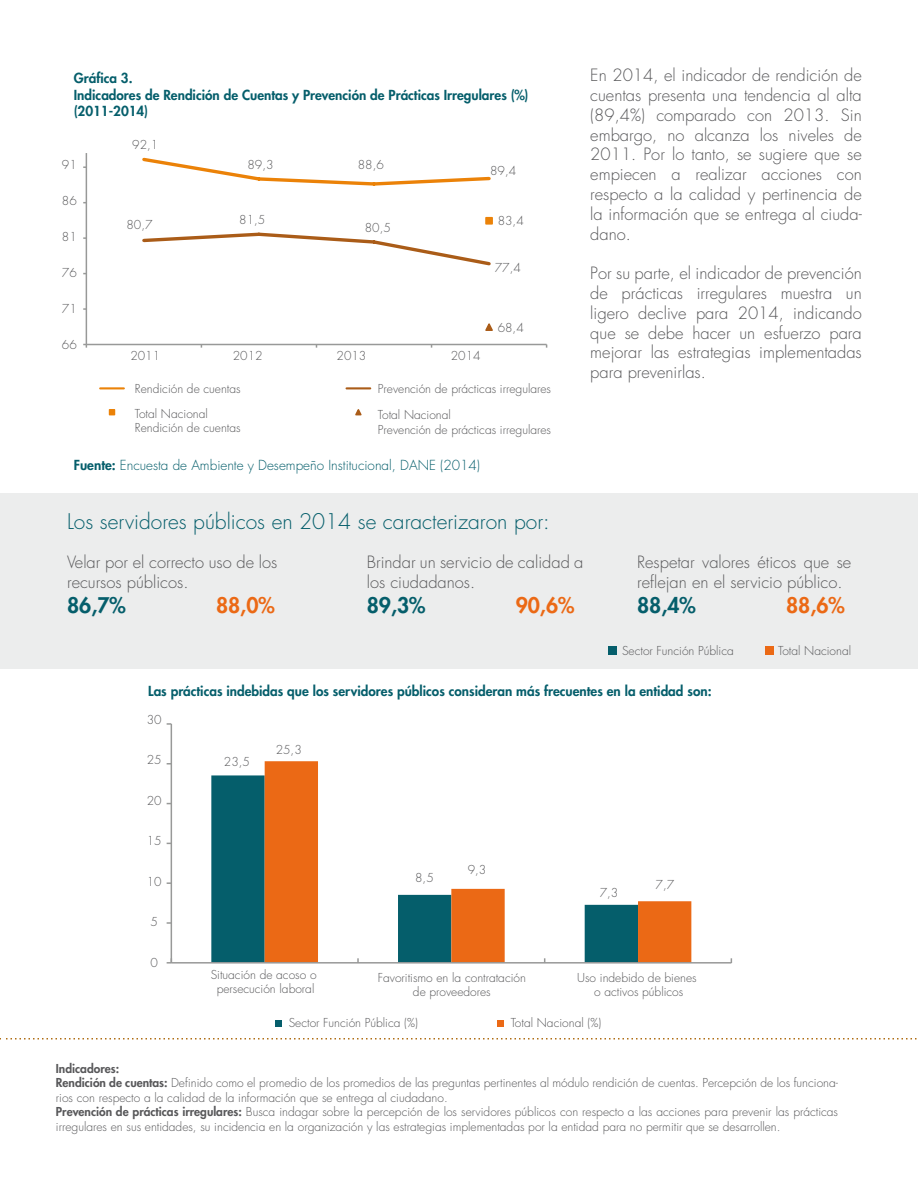
<style>
.page{position:relative;width:918px;height:1188px;background:#fff}
.page>*{position:absolute;margin:0;border:0;box-sizing:border-box;transform-origin:0 0}
.t1{font:300 21px "Futura Std";color:#055e6b}
.t2{font:800 21px "Futura Std";color:#055e6b}
.t3{font:800 21px "Futura Std";color:#eb6915}
.t4{font:300 16.5px/19.8px "Futura Std";color:#58585a}
.t5{font:800 13.5px/16.2px "Futura Std";color:#055e6b}
.t6{font:300 13.5px "Futura Std";color:#055e6b}
.t7{font:300 12px/14.4px "Futura Std";color:#58585a}
.s1{font-weight:800}
</style>
<div class="page">
<div style="left:0;top:493px;width:918px;height:176px;background:#eceded"></div>
<svg style="left:0;top:1038px;width:916px;height:2px"></svg>
<hr style="left:86px;top:153px;width:1px;height:192px;background:#989998">
<hr style="left:86px;top:344px;width:461px;height:1px;background:#989998">
<svg style="left:142px;top:157px;width:349px;height:29px"></svg>
<svg style="left:142px;top:232px;width:349px;height:34px"></svg>
<svg style="left:485px;top:217px;width:8px;height:8px"></svg>
<svg style="left:485px;top:323px;width:8px;height:8px"></svg>
<hr style="left:100px;top:387px;width:24px;height:2px;background:#eb8208">
<hr style="left:347px;top:387px;width:23px;height:2px;background:#aa5c18">
<svg style="left:109px;top:409px;width:6px;height:6px"></svg>
<svg style="left:355px;top:409px;width:7px;height:7px"></svg>
<div style="left:211px;top:775px;width:54px;height:187px;background:#055e6b"></div>
<svg style="left:265px;top:761px;width:426px;height:201px"></svg>
<hr style="left:171px;top:724px;width:1px;height:239px;background:#989998">
<hr style="left:171px;top:962px;width:560px;height:2px;background:#989998">
<svg style="left:167px;top:958px;width:5px;height:6px"></svg>
<div style="left:275px;top:1020px;width:6px;height:7px;background:#055e6b"></div>
<div style="left:497px;top:1020px;width:7px;height:7px;background:#eb6915"></div>
<div style="left:608px;top:646px;width:9px;height:9px;background:#055e6b"></div>
<div style="left:765px;top:646px;width:9px;height:9px;background:#eb6915"></div>
<p class="t5" style="left:74px;top:70px;width:456px">Gráfica 3.<br>Indicadores de Rendición de Cuentas y Prevención de Prácticas Irregulares (%) (2011-2014)</p>
<p class="t7" style="left:62px;top:158px;width:16px">91</p>
<p class="t7" style="left:62px;top:194px;width:16px">86</p>
<p class="t7" style="left:62px;top:230px;width:16px">81</p>
<p class="t7" style="left:62px;top:266px;width:16px">76</p>
<p class="t7" style="left:62px;top:302px;width:16px">71</p>
<p class="t7" style="left:62px;top:338px;width:16px">66</p>
<p class="t7" style="left:132px;top:137px;width:28px">92,1</p>
<p class="t7" style="left:126px;top:218px;width:28px">80,7</p>
<p class="t7" style="left:248px;top:158px;width:28px">89,3</p>
<p class="t7" style="left:358px;top:158px;width:28px">88,6</p>
<p class="t7" style="left:239px;top:213px;width:28px">81,5</p>
<p class="t7" style="left:365px;top:221px;width:28px">80,5</p>
<p class="t7" style="left:490px;top:164px;width:28px">89,4</p>
<p class="t7" style="left:498px;top:214px;width:28px">83,4</p>
<p class="t7" style="left:495px;top:261px;width:28px">77,4</p>
<p class="t7" style="left:130px;top:349px;width:31px">2011</p>
<p class="t7" style="left:233px;top:349px;width:31px">2012</p>
<p class="t7" style="left:337px;top:349px;width:31px">2013</p>
<p class="t7" style="left:451px;top:349px;width:31px">2014</p>
<p class="t7" style="left:498px;top:321px;width:28px">68,4</p>
<p class="t7" style="left:135px;top:382px;width:107px">Rendición de cuentas</p>
<p class="t7" style="left:378px;top:382px;width:175px">Prevención de prácticas irregulares</p>
<p class="t7" style="left:135px;top:407px;width:107px">Total Nacional<br>Rendición de cuentas</p>
<p class="t7" style="left:378px;top:408px;width:175px">Total Nacional<br>Prevención de prácticas irregulares</p>
<p class="t6" style="left:74px;top:457px;width:408px"><span class="s1">Fuente:</span> Encuesta de Ambiente y Desempeño Institucional, DANE (2014)</p>
<p class="t4" style="left:590px;top:66px;width:273px;text-align:justify">En 2014, el indicador de rendición de cuentas presenta una tendencia al alta (89,4%) comparado con 2013. Sin embargo, no alcanza los niveles de 2011. Por lo tanto, se sugiere que se empiecen a realizar acciones con respecto a la calidad y pertinencia de la información que se entrega al ciuda&shy;dano.</p>
<h2 class="t4" style="left:590px;top:264px;width:273px;text-align:justify">Por su parte, el indicador de prevención de prácticas irregulares muestra un ligero declive para 2014, indicando que se debe hacer un esfuerzo para mejorar las estrategias implementadas para prevenirlas.</h2>
<h1 class="t1" style="left:67px;top:508px;width:484px">Los servidores públicos en 2014 se caracterizaron por:</h1>
<h2 class="t4" style="left:67px;top:553px;width:212px">Velar por el correcto uso de los recursos públicos.</h2>
<h1 class="t2" style="left:67px;top:592px;width:60px">86,7%</h1>
<h1 class="t3" style="left:216px;top:592px;width:60px">88,0%</h1>
<h2 class="t4" style="left:367px;top:553px;width:218px">Brindar un servicio de calidad a los ciudadanos.</h2>
<h1 class="t2" style="left:367px;top:592px;width:60px">89,3%</h1>
<h1 class="t3" style="left:516px;top:592px;width:60px">90,6%</h1>
<h2 class="t4" style="left:637px;top:553px;width:216px">Respetar valores éticos que se reflejan en el servicio público.</h2>
<h1 class="t2" style="left:637px;top:592px;width:60px">88,4%</h1>
<h1 class="t3" style="left:786px;top:592px;width:60px">88,6%</h1>
<p class="t7" style="left:622px;top:644px;width:113px">Sector Función Pública</p>
<p class="t7" style="left:778px;top:644px;width:75px">Total Nacional</p>
<p class="t5" style="left:148px;top:683px;width:565px">Las prácticas indebidas que los servidores públicos consideran más frecuentes en la entidad son:</p>
<p class="t7" style="left:147px;top:713px;width:16px">30</p>
<p class="t7" style="left:147px;top:753px;width:16px">25</p>
<p class="t7" style="left:147px;top:794px;width:16px">20</p>
<p class="t7" style="left:147px;top:834px;width:16px">15</p>
<p class="t7" style="left:147px;top:875px;width:16px">10</p>
<p class="t7" style="left:150px;top:915px;width:9px">5</p>
<p class="t7" style="left:150px;top:956px;width:9px">0</p>
<p class="t7" style="left:224px;top:754px;width:28px">23,5</p>
<p class="t7" style="left:276px;top:742px;width:28px">25,3</p>
<p class="t7" style="left:415px;top:871px;width:20px">8,5</p>
<p class="t7" style="left:468px;top:862px;width:20px">9,3</p>
<p class="t7" style="left:600px;top:885px;width:20px">7,3</p>
<p class="t7" style="left:656px;top:877px;width:20px">7,7</p>
<p class="t7" style="left:211px;top:968px;width:107px;text-align:center">Situación de acoso o persecución laboral</p>
<p class="t7" style="left:378px;top:971px;width:150px;text-align:center">Favoritismo en la contratación de proveedores</p>
<p class="t7" style="left:577px;top:971px;width:121px;text-align:center">Uso indebido de bienes o activos públicos</p>
<p class="t7" style="left:289px;top:1015px;width:131px">Sector Función Pública (%)</p>
<p class="t7" style="left:511px;top:1015px;width:92px">Total Nacional (%)</p>
<p class="t7" style="left:56px;top:1062px;width:784px"><span class="s1">Indicadores:<br>Rendición de cuentas:</span> Definido como el promedio de los promedios de las preguntas pertinentes al módulo rendición de cuentas. Percepción de los funciona&shy;rios con respecto a la calidad de la información que se entrega al ciudadano.<br><span class="s1">Prevención de prácticas irregulares:</span> Busca indagar sobre la percepción de los servidores públicos con respecto a las acciones para prevenir las prácticas irregulares en sus entidades, su incidencia en la organización y las estrategias implementadas por la entidad para no permitir que se desarrollen.</p>
</div>
